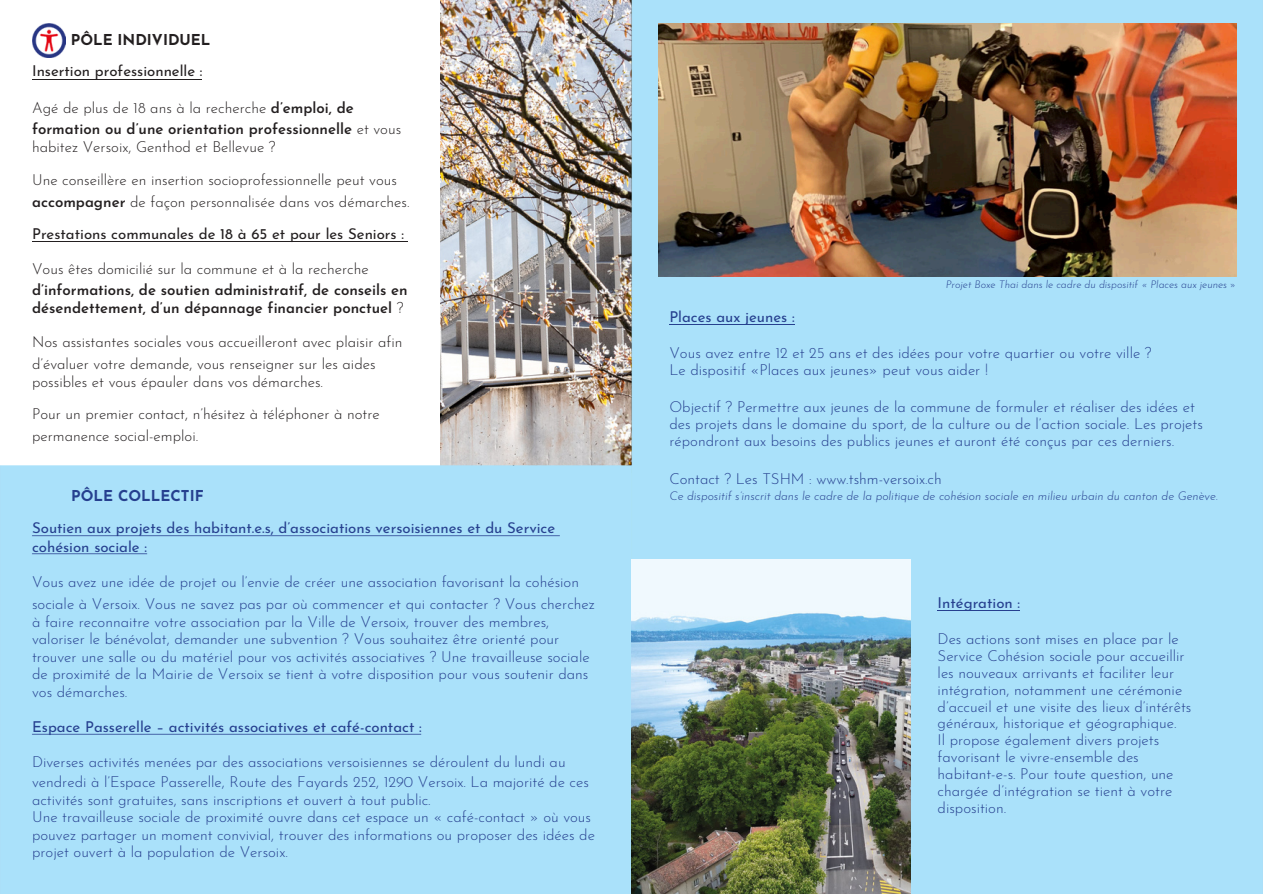
<style>
.page{position:relative;width:1263px;height:894px;background:#fff}
.page>*{position:absolute;margin:0;border:0;box-sizing:border-box;transform-origin:0 0}
.t1{font:300 15px/16.8px "Josefin Sans";color:#26408f}
.t2{font:300 15px/21.3px "Josefin Sans";color:#231f20}
.t3{font:600 15px/21.3px "Josefin Sans";color:#231f20}
.t4{font:15px/19.2px "Josefin Sans";color:#26408f}
.t5{font:15px "Josefin Sans";color:#231f20}
.t6{font:700 15px "Josefin Sans";color:#231f20}
.t7{font:700 15px "Josefin Sans";color:#26408f}
.t8{font:italic 300 12px "Josefin Sans";color:#26408f}
.t9{font:italic 300 10.5px "Josefin Sans";color:#26408f}
.s1{font-weight:300}
.s2{font-weight:600}
</style>
<div class="page">
<img style="left:0;top:0;width:1263px;height:893px">
<img style="left:658px;top:23px;width:578px;height:254px">
<hr style="left:669px;top:324px;width:126px;height:1px;background:#26408f">
<hr style="left:938px;top:610px;width:82px;height:1px;background:#26408f">
<img style="left:631px;top:559px;width:279px;height:334px">
<img style="left:32px;top:23px;width:34px;height:34px">
<p class="t6" style="left:71px;top:33px;width:141px">PÔLE INDIVIDUEL</p>
<p class="t5" style="left:32px;top:65px;width:172px">Insertion professionnelle :</p>
<h1 class="t3" style="left:32px;top:99px;width:371px"><span class="s1">Agé de plus de 18 ans à la recherche</span> d’emploi, de formation ou d’une orientation professionnelle <span class="s1">et vous</span></h1>
<h1 class="t2" style="left:32px;top:138px;width:245px">habitez Versoix, Genthod et Bellevue ?</h1>
<h2 class="t2" style="left:32px;top:171px;width:379px">Une conseillère en insertion socioprofessionnelle peut vous <span class="s2">accompagner</span> de façon personnalisée dans vos démarches.</h2>
<h2 class="t5" style="left:32px;top:228px;width:374px">Prestations communales de 18 à 65 et pour les Seniors :</h2>
<h2 class="t3" style="left:32px;top:260px;width:377px;line-height:20.2px"><span class="s1">Vous êtes domicilié sur la commune et à la recherche </span>d’informations, de soutien administratif, de conseils en</h2>
<h2 class="t3" style="left:32px;top:298px;width:373px">désendettement, d’un dépannage financier ponctuel <span class="s1">?</span></h2>
<h2 class="t2" style="left:32px;top:333px;width:372px">Nos assistantes sociales vous accueilleront avec plaisir afin d’évaluer votre demande, vous renseigner sur les aides</h2>
<h2 class="t2" style="left:32px;top:372px;width:292px">possibles et vous épauler dans vos démarches.</h2>
<h2 class="t2" style="left:32px;top:405px;width:349px">Pour un premier contact, n’hésitez à téléphoner à notre permanence social-emploi.</h2>
<h1 class="t7" style="left:71px;top:489px;width:134px">PÔLE COLLECTIF</h1>
<p class="t4" style="left:32px;top:519px;width:525px">Soutien aux projets des habitant.e.s, d’associations versoisiennes et du Service cohésion sociale :</p>
<p class="t1" style="left:32px;top:573px;width:564px;line-height:21.3px">Vous avez une idée de projet ou l’envie de créer une association favorisant la cohésion sociale à Versoix. Vous ne savez pas par où commencer et qui contacter ? Vous cherchez</p>
<p class="t1" style="left:32px;top:614px;width:559px;line-height:17.4px">à faire reconnaitre votre association par la Ville de Versoix, trouver des membres, valoriser le bénévolat, demander une subvention ? Vous souhaitez être orienté pour trouver une salle ou du matériel pour vos activités associatives ? Une travailleuse sociale</p>
<p class="t1" style="left:32px;top:665px;width:558px;line-height:18px">de proximité de la Mairie de Versoix se tient à votre disposition pour vous soutenir dans vos démarches.</p>
<h2 class="t4" style="left:32px;top:718px;width:391px">Espace Passerelle – activités associatives et café-contact :</h2>
<h2 class="t1" style="left:32px;top:752px;width:558px;line-height:20.2px">Diverses activités menées par des associations versoisiennes se déroulent du lundi au vendredi à l’Espace Passerelle, Route des Fayards 252, 1290 Versoix. La majorité de ces</h2>
<h2 class="t1" style="left:32px;top:792px;width:564px;line-height:17.4px">activités sont gratuites, sans inscriptions et ouvert à tout public.<br>Une travailleuse sociale de proximité ouvre dans cet espace un « café-contact » où vous pouvez partager un moment convivial, trouver des informations ou proposer des idées de</h2>
<h2 class="t1" style="left:32px;top:844px;width:257px">projet ouvert à la population de Versoix.</h2>
<h2 class="t9" style="left:946px;top:280px;width:292px">Projet Boxe Thai dans le cadre du dispositif « Places aux jeunes »</h2>
<h2 class="t4" style="left:669px;top:309px;width:127px">Places aux jeunes :</h2>
<h2 class="t1" style="left:669px;top:346px;width:484px">Vous avez entre 12 et 25 ans et des idées pour votre quartier ou votre ville ?<br>Le dispositif «Places aux jeunes» peut vous aider !</h2>
<h2 class="t1" style="left:669px;top:400px;width:535px">Objectif ? Permettre aux jeunes de la commune de formuler et réaliser des idées et des projets dans le domaine du sport, de la culture ou de l’action sociale. Les projets répondront aux besoins des publics jeunes et auront été conçus par ces derniers.</h2>
<p class="t1" style="left:669px;top:472px;width:274px">Contact ? Les TSHM : www.tshm-versoix.ch</p>
<p class="t8" style="left:669px;top:491px;width:550px">Ce dispositif s’inscrit dans le cadre de la politique de cohésion sociale en milieu urbain du canton de Genève.</p>
<h3 class="t4" style="left:938px;top:594px;width:84px">Intégration :</h3>
<h2 class="t1" style="left:938px;top:631px;width:255px">Des actions sont mises en place par le Service Cohésion sociale pour accueillir les nouveaux arrivants et faciliter leur intégration, notamment une cérémonie d’accueil et une visite des lieux d’intérêts généraux, historique et géographique.<br>Il propose également divers projets favorisant le vivre-ensemble des habitant-e-s. Pour toute question, une chargée d’intégration se tient à votre disposition.</h2>
</div>
